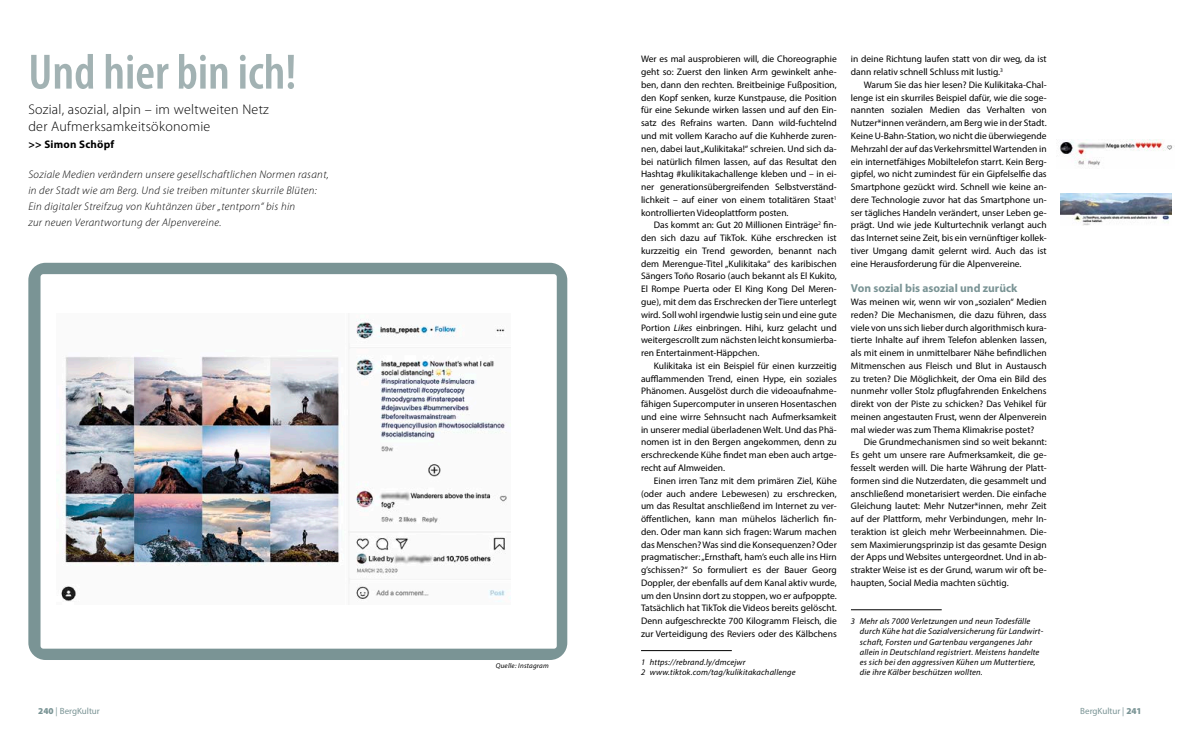
<style>
.page{position:relative;width:1180px;height:732px;background:#fff}
.page>*{position:absolute;margin:0;border:0;box-sizing:border-box;transform-origin:0 0}
.Haupt-Titel{font:600 condensed 50px "Myriad Pro";color:#a2b2b3}
.Unter-Titel{font:300 14px/16.8px "Myriad Pro";letter-spacing:.02em;color:#000}
.Zwischen-Titel{font:700 11.5px "Myriad Pro";color:#7a9495}
.Vorspann{font:italic 300 11px/16px "Myriad Pro";letter-spacing:.03em;color:#000}
.Autor{font:700 11px "Myriad Pro";letter-spacing:.02em;color:#000}
.Text_Absatz_2{font:9.5px/12.8px "Myriad Pro";color:#000;text-align:justify}
.Text_Absatz_1{font:9.5px/12.8px "Myriad Pro";color:#000;text-align:justify}
.t1{font:9px "Myriad Pro";color:#7a9495}
.Fußnote_1{font:italic 8.5px/10.2px "Myriad Pro";letter-spacing:.02em;color:#000}
.Fußnote_2{font:italic 8.5px "Myriad Pro";letter-spacing:.02em;color:#000}
.Fotograf{font:italic 7px "Myriad Pro";letter-spacing:.03em;color:#000}
.s1{font-style:italic}
.s2{font-weight:900}
</style>
<div class="page">
<div style="left:28px;top:263px;width:539px;height:396px;background:#7a9495;border-radius:17px"></div>
<hr style="left:641px;top:650px;width:90px;height:1px;background:#000">
<hr style="left:850px;top:609px;width:91px;height:1px;background:#000">
<div style="left:41px;top:274px;width:515px;height:374px;background:#fff;border-radius:3px"></div>
<img style="left:57px;top:319px;width:453px;height:283px">
<img style="left:1060px;top:139px;width:112px;height:27px">
<img style="left:1060px;top:194px;width:111px;height:31px">
<p class="Haupt-Titel" style="left:28px;top:45px;width:269px">Und hier bin ich!</p>
<p class="Unter-Titel" style="left:28px;top:101px;width:242px">Sozial, asozial, alpin – im weltweiten Netz der Aufmerksamkeitsökonomie</p>
<p class="Autor" style="left:28px;top:138px;width:87px">&gt;&gt; Simon Schöpf</p>
<p class="Vorspann" style="left:28px;top:166px;width:302px">Soziale Medien verändern unsere gesellschaftlichen Normen rasant, in der Stadt wie am Berg. Und sie treiben mitunter skurrile Blüten:<br>Ein digitaler Streifzug von Kuhtänzen über „tentporn“ bis hin<br>zur neuen Verantwortung der Alpenvereine.</p>
<p class="Fotograf" style="left:495px;top:660px;width:54px">Quelle: Instagram</p>
<p class="Text_Absatz_1" style="left:641px;top:53px;width:197px">Wer es mal ausprobieren will, die Choreographie geht so: Zuerst den linken Arm gewinkelt anhe&shy;ben, dann den rechten. Breitbeinige Fußposition, den Kopf senken, kurze Kunstpause, die Position für eine Sekunde wirken lassen und auf den Ein&shy;satz des Refrains warten. Dann wild-fuchtelnd und mit vollem Karacho auf die Kuhherde zuren&shy;nen, dabei laut „Kulikitaka!“ schreien. Und sich da&shy;bei natürlich filmen lassen, auf das Resultat den Hashtag #kulikitakachallenge kleben und – in ei&shy;ner generationsübergreifenden Selbstverständ&shy;lichkeit – auf einer von einem totalitären Staat<sup>1 </sup>kontrollierten Videoplattform posten.</p>
<p class="Text_Absatz_2" style="left:641px;top:218px;width:197px;text-indent:13px">Das kommt an: Gut 20 Millionen Einträge<sup>2</sup> fin&shy;den sich dazu auf TikTok. Kühe erschrecken ist kurzzeitig ein Trend geworden, benannt nach dem Merengue-Titel „Kulikitaka“ des karibischen Sängers Toño Rosario (auch bekannt als El Kukito, El Rompe Puerta oder El King Kong Del Meren&shy;gue), mit dem das Erschrecken der Tiere unterlegt wird. Soll wohl irgendwie lustig sein und eine gute Portion <span class="s1">Likes</span> einbringen. Hihi, kurz gelacht und weitergescrollt zum nächsten leicht konsumierba&shy;ren Entertainment-Häppchen.</p>
<p class="Text_Absatz_2" style="left:641px;top:359px;width:197px;text-indent:13px">Kulikitaka ist ein Beispiel für einen kurzzeitig aufflammenden Trend, einen Hype, ein soziales Phänomen. Ausgelöst durch die videoaufnahme&shy;fähigen Supercomputer in unseren Hosentaschen und eine wirre Sehnsucht nach Aufmerksamkeit in unserer medial überladenen Welt. Und das Phä&shy;nomen ist in den Bergen angekommen, denn zu erschreckende Kühe findet man eben auch artge&shy;recht auf Almweiden.</p>
<p class="Text_Absatz_2" style="left:641px;top:474px;width:197px;text-indent:13px">Einen irren Tanz mit dem primären Ziel, Kühe (oder auch andere Lebewesen) zu erschrecken, um das Resultat anschließend im Internet zu ver&shy;öffentlichen, kann man mühelos lächerlich fin&shy;den. Oder man kann sich fragen: Warum machen das Menschen? Was sind die Konsequenzen? Oder pragmatischer: „Ernsthaft, ham’s euch alle ins Hirn g’schissen?“ So formuliert es der Bauer Georg Doppler, der ebenfalls auf dem Kanal aktiv wurde, um den Unsinn dort zu stoppen, wo er aufpoppte.<br>Tatsächlich hat TikTok die Videos bereits gelöscht.<br>Denn aufgeschreckte 700 Kilogramm Fleisch, die zur Verteidigung des Reviers oder des Kälbchens</p>
<p class="Fußnote_1" style="left:641px;top:656px;width:106px">1 https://rebrand.ly/dmcejwr</p>
<p class="Fußnote_2" style="left:641px;top:667px;width:156px">2 www.tiktok.com/tag/kulikitakachallenge</p>
<p class="Text_Absatz_2" style="left:850px;top:53px;width:197px">in deine Richtung laufen statt von dir weg, da ist dann relativ schnell Schluss mit lustig.<sup>3</sup></p>
<p class="Text_Absatz_2" style="left:850px;top:78px;width:197px;text-indent:13px">Warum Sie das hier lesen? Die Kulikitaka-Chal&shy;lenge ist ein skurriles Beispiel dafür, wie die soge&shy;nannten sozialen Medien das Verhalten von Nutzer*innen verändern, am Berg wie in der Stadt.<br>Keine U-Bahn-Station, wo nicht die überwiegende Mehrzahl der auf das Verkehrsmittel Wartenden in ein internetfähiges Mobiltelefon starrt. Kein Berg&shy;gipfel, wo nicht zumindest für ein Gipfelselfie das Smartphone gezückt wird. Schnell wie keine an&shy;dere Technologie zuvor hat das Smartphone un&shy;ser tägliches Handeln verändert, unser Leben ge&shy;prägt. Und wie jede Kulturtechnik verlangt auch das Internet seine Zeit, bis ein vernünftiger kollek&shy;tiver Umgang damit gelernt wird. Auch das ist eine Herausforderung für die Alpenvereine.</p>
<p class="Zwischen-Titel" style="left:850px;top:282px;width:168px">Von sozial bis asozial und zurück</p>
<p class="Text_Absatz_1" style="left:850px;top:295px;width:197px">Was meinen wir, wenn wir von „sozialen“ Medien reden? Die Mechanismen, die dazu führen, dass viele von uns sich lieber durch algorithmisch kura&shy;tierte Inhalte auf ihrem Telefon ablenken lassen, als mit einem in unmittelbarer Nähe befindlichen Mitmenschen aus Fleisch und Blut in Austausch zu treten? Die Möglichkeit, der Oma ein Bild des nunmehr voller Stolz pflugfahrenden Enkelchens direkt von der Piste zu schicken? Das Vehikel für meinen angestauten Frust, wenn der Alpenverein mal wieder was zum Thema Klimakrise postet?</p>
<p class="Text_Absatz_2" style="left:850px;top:435px;width:197px;text-indent:13px">Die Grundmechanismen sind so weit bekannt:<br>Es geht um unsere rare Aufmerksamkeit, die ge&shy;fesselt werden will. Die harte Währung der Platt&shy;formen sind die Nutzerdaten, die gesammelt und anschließend monetarisiert werden. Die einfache Gleichung lautet: Mehr Nutzer*innen, mehr Zeit auf der Plattform, mehr Verbindungen, mehr In&shy;teraktion ist gleich mehr Werbeeinnahmen. Die&shy;sem Maximierungsprinzip ist das gesamte Design der Apps und Websites untergeordnet. Und in ab&shy;strakter Weise ist es der Grund, warum wir oft be&shy;haupten, Social Media machten süchtig.</p>
<p class="Fußnote_1" style="left:859px;top:616px;width:185px;text-indent:-9px">3 Mehr als 7000 Verletzungen und neun Todesfälle durch Kühe hat die Sozialversicherung für Landwirt&shy;schaft, Forsten und Gartenbau vergangenes Jahr allein in Deutschland registriert. Meistens handelte es sich bei den aggressiven Kühen um Muttertiere, die ihre Kälber beschützen wollten.</p>
<p class="t1" style="left:38px;top:704px;width:63px"><span class="s2">240</span> | BergKultur</p>
<p class="t1" style="left:1080px;top:704px;width:63px">BergKultur | <span class="s2">241</span></p>
</div>
